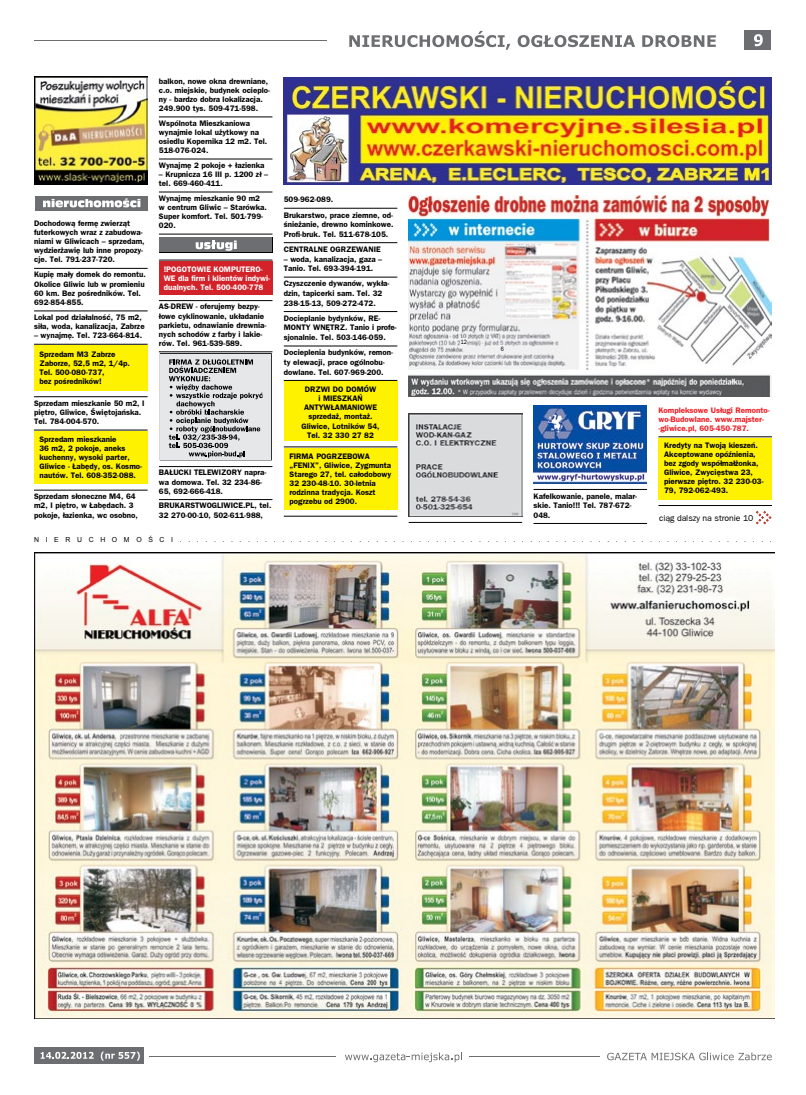
<style>
.page{position:relative;width:806px;height:1095px;background:#fff}
.page>*{position:absolute;margin:0;border:0;box-sizing:border-box;transform-origin:0 0}
.t1{font:8.7px "Frankfurt Gothic";letter-spacing:-.005em;color:#000}
.t2{font:700 8px/9px "Frankfurt Gothic";color:#000}
.t3{font:700 8px/9px "Frankfurt Gothic";color:#ed1d24}
.t4{font:700 8px/9px "Frankfurt Gothic";color:#fff}
.t5{font:6.9px "Arial";letter-spacing:.96em;color:#000}
.t6{font:6.3px "Frankfurt Gothic";color:#000;scale:.82 1}
</style>
<div class="page">
<hr style="left:159px;top:117px;width:113px;height:1px;background:#000">
<hr style="left:159px;top:159px;width:113px;height:1px;background:#000">
<hr style="left:159px;top:192px;width:113px;height:1px;background:#000">
<hr style="left:159px;top:234px;width:113px;height:1px;background:#000">
<hr style="left:159px;top:260px;width:113px;height:1px;background:#000">
<hr style="left:159px;top:300px;width:113px;height:1px;background:#000">
<hr style="left:159px;top:351px;width:113px;height:1px;background:#000">
<hr style="left:159px;top:466px;width:113px;height:1px;background:#000">
<hr style="left:159px;top:499px;width:113px;height:1px;background:#000">
<div style="left:159px;top:261px;width:113px;height:33px;background:#d2232a"></div>
<div style="left:160px;top:353px;width:111px;height:107px;border:2px solid #000"></div>
<div style="left:161px;top:354px;width:110px;height:105px;background:#e6e7e8"></div>
<svg style="left:169px;top:359px;width:94px;height:98px"></svg>
<div style="left:743px;top:31px;width:27px;height:19px;background:#6d6e71"></div>
<hr style="left:34px;top:40px;width:292px;height:1px;background:#6d6e71">
<svg style="left:754px;top:34px;width:8px;height:12px"></svg>
<svg style="left:349px;top:31px;width:161px;height:19px"></svg>
<svg style="left:517px;top:35px;width:117px;height:12px"></svg>
<svg style="left:642px;top:35px;width:73px;height:12px"></svg>
<div style="left:35px;top:1047px;width:109px;height:16px;background:#6d6e71"></div>
<svg style="left:41px;top:1051px;width:53px;height:7px"></svg>
<svg style="left:101px;top:1051px;width:39px;height:9px"></svg>
<svg style="left:345px;top:1052px;width:115px;height:9px"></svg>
<svg style="left:607px;top:1052px;width:164px;height:8px"></svg>
<hr style="left:149px;top:1056px;width:187px;height:1px;background:#6d6e71">
<hr style="left:469px;top:1056px;width:130px;height:1px;background:#6d6e71">
<hr style="left:34px;top:268px;width:113px;height:1px;background:#000">
<hr style="left:34px;top:310px;width:113px;height:1px;background:#000">
<hr style="left:34px;top:344px;width:113px;height:1px;background:#000">
<hr style="left:34px;top:396px;width:113px;height:1px;background:#000">
<hr style="left:34px;top:429px;width:113px;height:1px;background:#000">
<hr style="left:34px;top:490px;width:113px;height:1px;background:#000">
<div style="left:34px;top:345px;width:113px;height:46px;background:#fff200"></div>
<div style="left:34px;top:431px;width:113px;height:53px;background:#fff200"></div>
<hr style="left:283px;top:208px;width:114px;height:1px;background:#000">
<hr style="left:283px;top:242px;width:114px;height:1px;background:#000">
<hr style="left:283px;top:277px;width:114px;height:1px;background:#000">
<hr style="left:283px;top:311px;width:114px;height:1px;background:#000">
<hr style="left:283px;top:345px;width:114px;height:1px;background:#000">
<hr style="left:283px;top:380px;width:114px;height:1px;background:#000">
<hr style="left:283px;top:446px;width:114px;height:1px;background:#000">
<hr style="left:283px;top:516px;width:114px;height:1px;background:#000">
<div style="left:283px;top:382px;width:114px;height:59px;background:#fff200"></div>
<div style="left:283px;top:448px;width:114px;height:62px;background:#fff200"></div>
<img style="left:755px;top:510px;width:16px;height:14px">
<img style="left:408px;top:196px;width:363px;height:200px">
<div style="left:460px;top:338px;width:6px;height:8px;background:#f1f1f2"></div>
<svg style="left:500px;top:345px;width:3px;height:8px"></svg>
<hr style="left:533px;top:489px;width:113px;height:1px;background:#000">
<hr style="left:533px;top:523px;width:113px;height:1px;background:#000">
<img style="left:533px;top:405px;width:113px;height:78px">
<div style="left:35px;top:196px;width:112px;height:14px;background:#6d6e71"></div>
<svg style="left:43px;top:198px;width:97px;height:9px"></svg>
<svg style="left:159px;top:237px;width:113px;height:16px"></svg>
<div style="left:159px;top:238px;width:113px;height:14px;background:#6d6e71"></div>
<svg style="left:195px;top:240px;width:42px;height:11px"></svg>
<img style="left:35px;top:77px;width:112px;height:107px">
<hr style="left:408px;top:522px;width:114px;height:1px;background:#000">
<img style="left:408px;top:413px;width:114px;height:103px">
<img style="left:283px;top:77px;width:488px;height:107px">
<hr style="left:658px;top:436px;width:113px;height:1px;background:#000">
<hr style="left:658px;top:505px;width:113px;height:1px;background:#000">
<div style="left:658px;top:437px;width:113px;height:62px;background:#fff200"></div>
<img style="left:35px;top:552px;width:738px;height:466px">
<p class="t2" style="left:159px;top:76px;width:112px">balkon, nowe okna drewniane, c.o. miejskie, budynek ocieplo&shy;ny - bardzo dobra lokalizacja.<br>249.900 tys. 509-471-598.</p>
<p class="t2" style="left:159px;top:118px;width:110px">Wspólnota Mieszkaniowa wynajmie lokal użytkowy na osiedlu Kopernika 12 m2. Tel.<br>518-076-024.</p>
<p class="t2" style="left:159px;top:160px;width:107px">Wynajmę 2 pokoje + łazienka</p>
<p class="t2" style="left:159px;top:169px;width:110px">– Krupnicza 16 III p. 1200 zł – tel. 669-460-411.</p>
<p class="t2" style="left:159px;top:193px;width:109px">Wynajmę mieszkanie 90 m2 w centrum Gliwic – Starówka.<br>Super komfort. Tel. 501-799-<br>020.</p>
<p class="t4" style="left:164px;top:265px;width:108px">!POGOTOWIE KOMPUTERO-<br>WE dla firm i klientów indywi&shy;dualnych. Tel. 500-400-778</p>
<p class="t2" style="left:159px;top:302px;width:109px">AS-DREW - oferujemy bezpy&shy;łowe cyklinowanie, układanie parkietu, odnawianie drewnia&shy;nych schodów z farby i lakie&shy;rów. Tel. 961-539-589.</p>
<p class="t2" style="left:283px;top:192px;width:111px;line-height:15.2px">509-962-089.<br>Brukarstwo, prace ziemne, od-</p>
<p class="t2" style="left:283px;top:219px;width:111px;line-height:9.6px">śnieżanie, drewno kominkowe.<br>Profi-bruk. Tel. 511-678-105.</p>
<p class="t2" style="left:283px;top:245px;width:98px">CENTRALNE OGRZEWANIE</p>
<p class="t2" style="left:283px;top:254px;width:100px;line-height:9.6px">– woda, kanalizacja, gaza –<br>Tanio. Tel. 693-394-191.</p>
<p class="t2" style="left:283px;top:279px;width:107px;line-height:9.6px">Czyszczenie dywanów, wykła&shy;dzin, tapicerki sam. Tel. 32<br>238-15-13, 509-272-472.</p>
<p class="t2" style="left:283px;top:313px;width:114px;line-height:9.6px">Docieplanie bydynków, RE-<br>MONTY WNĘTRZ. Tanio i profe&shy;sjonalnie. Tel. 503-146-059.</p>
<p class="t2" style="left:283px;top:347px;width:111px;line-height:9.6px">Docieplenia budynków, remon&shy;ty elewacji, prace ogólnobu&shy;dowlane. Tel. 607-969-200.</p>
<p class="t2" style="left:301px;top:385px;width:80px;text-align:center">DRZWI DO DOMÓW<br>i MIESZKAŃ<br>ANTYWŁAMANIOWE sprzedaż, montaż.<br>Gliwice, Lotników 54,<br>Tel. 32 330 27 82</p>
<p class="t2" style="left:289px;top:451px;width:103px">FIRMA POGRZEBOWA „FENIX”, Gliwice, Zygmunta<br>Starego 27, tel. całodobowy<br>32 230-48-10. 30-letnia rodzinna tradycja. Koszt pogrzebu od 2900.</p>
<p class="t2" style="left:34px;top:218px;width:112px">Dochodową fermę zwierząt futerkowych wraz z zabudowa&shy;niami w Gliwicach – sprzedam, wydzierżawię lub inne propozy&shy;cje. Tel. 791-237-720.</p>
<p class="t2" style="left:34px;top:270px;width:113px">Kupię mały domek do remontu.<br>Okolice Gliwic lub w promieniu<br>60 km. Bez pośredników. Tel.<br>692-854-855.</p>
<p class="t2" style="left:34px;top:312px;width:112px">Lokal pod działalność, 75 m2, siła, woda, kanalizacja, Zabrze</p>
<p class="t2" style="left:34px;top:331px;width:109px">– wynajmę. Tel. 723-664-814.</p>
<p class="t2" style="left:39px;top:349px;width:92px">Sprzedam M3 Zabrze<br>Zaborze, 52,5 m2, 1/4p.<br>Tel. 500-080-737,<br>bez pośredników!</p>
<p class="t2" style="left:34px;top:398px;width:112px">Sprzedam mieszkanie 50 m2, I piętro, Gliwice, Świętojańska.<br>Tel. 784-004-570.</p>
<p class="t2" style="left:39px;top:435px;width:104px">Sprzedam mieszkanie<br>36 m2, 2 pokoje, aneks kuchenny, wysoki parter,<br>Gliwice - Łabędy, os. Kosmo&shy;nautów. Tel. 608-352-088.</p>
<p class="t2" style="left:34px;top:491px;width:105px">Sprzedam słoneczne M4, 64 m2, I piętro, w Łabędach. 3 pokoje, łazienka, wc osobno,</p>
<p class="t6" style="left:460px;top:338px;width:9px">12</p>
<p class="t6" style="left:500px;top:345px;width:5px">6</p>
<p class="t3" style="left:658px;top:405px;width:113px">Kompleksowe Usługi Remonto&shy;wo-Budowlane. www.majster--gliwice.pl, 605-450-787.</p>
<p class="t2" style="left:663px;top:441px;width:101px">Kredyty na Twoją kieszeń.<br>Akceptowane opóźnienia, bez zgody współmałżonka,<br>Gliwice, Zwycięstwa 23, pierwsze piętro. 32 230-03-<br>79, 792-062-493.</p>
<p class="t2" style="left:159px;top:468px;width:109px">BAŁUCKI TELEWIZORY napra&shy;wa domowa. Tel. 32 234-86-<br>65, 692-666-418.</p>
<p class="t2" style="left:159px;top:501px;width:114px">BRUKARSTWOGLIWICE.PL, tel.<br>32 270-00-10, 502-611-988,</p>
<p class="t5" style="left:34px;top:534px;width:738px">NIERUCHOMOŚCI......................................................................</p>
<p class="t2" style="left:533px;top:491px;width:105px;line-height:9.4px">Kafelkowanie, panele, malar&shy;skie. Tanio!!! Tel. 787-672-<br>048.</p>
<p class="t1" style="left:659px;top:513px;width:96px">ciąg dalszy na stronie 10</p>
</div>
